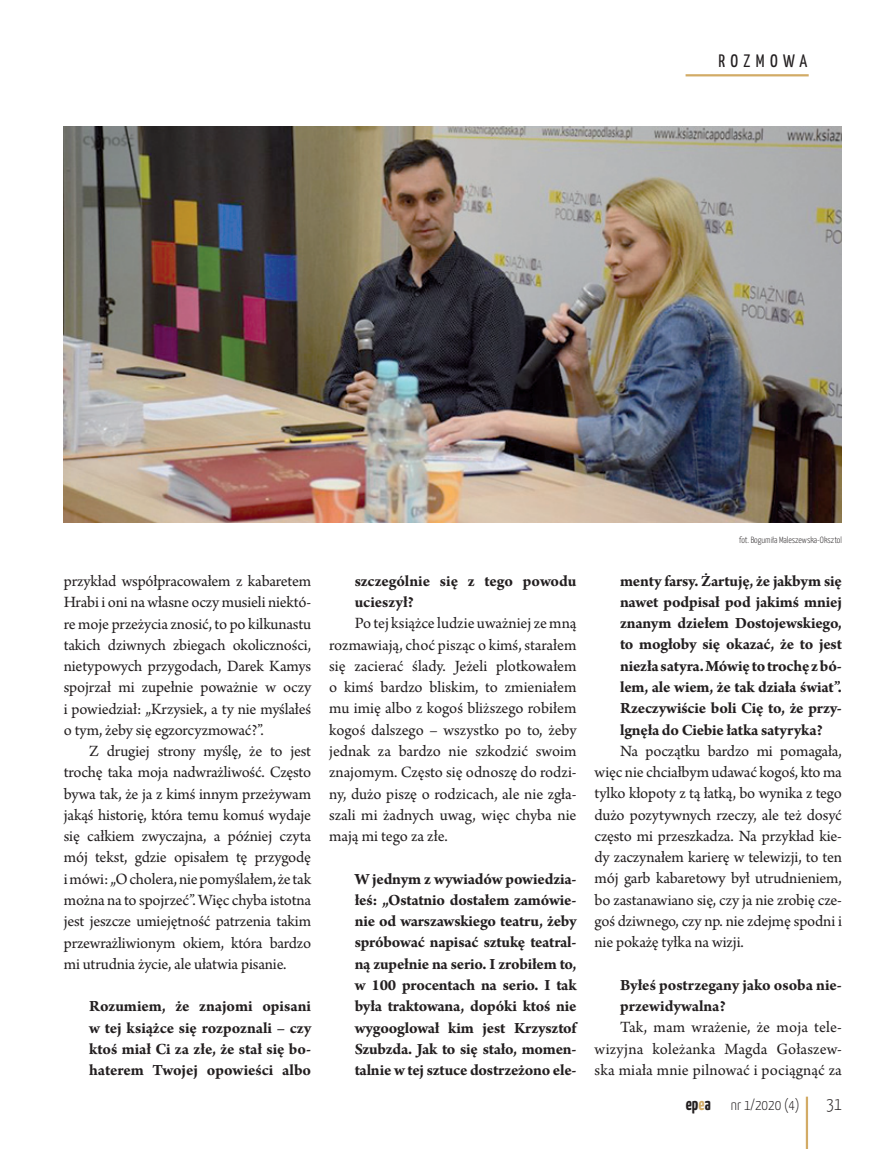
<style>
.page{position:relative;width:893px;height:1149px;background:#fff}
.page>*{position:absolute;margin:0;border:0;box-sizing:border-box;transform-origin:0 0}
.t1{font:18px "Yanone Kaffeesatz";letter-spacing:.3em;color:#231f20}
.t2{font:300 18px "Yanone Kaffeesatz";color:#231f20}
.t3{font:16.5px/21.3px "Arno Pro";letter-spacing:-.005em;color:#231f20;text-align:justify}
.t4{font:700 16.5px/21.3px "Arno Pro";letter-spacing:-.01em;color:#231f20;text-align:justify}
.t5{font:300 15px "Yanone Kaffeesatz";color:#231f20}
.t6{font:300 9px "Yanone Kaffeesatz";color:#231f20}
.s1{font-weight:700;font-size:18px}
.s2{font-weight:700;font-size:18px;color:#d2ab66}
</style>
<div class="page">
<hr style="left:806px;top:1096px;width:2px;height:52px;background:#d2ab66">
<img style="left:64px;top:126px;width:778px;height:396px">
<hr style="left:686px;top:74px;width:123px;height:2px;background:#d2ab66">
<p class="t1" style="left:718px;top:50px;width:90px">ROZMOWA</p>
<p class="t3" style="left:64px;top:571px;width:249px">przykład współpracowałem z kabaretem Hrabi i oni na własne oczy musieli niektó&shy;re moje przeżycia znosić, to po kilkunastu takich dziwnych zbiegach okoliczności, nietypowych przygodach, Darek Kamys spojrzał mi zupełnie poważnie w oczy i powiedział: „Krzysiek, a ty nie myślałeś o tym, żeby się egzorcyzmować?”.</p>
<p class="t3" style="left:64px;top:741px;width:249px;text-indent:26px">Z drugiej strony myślę, że to jest trochę taka moja nadwrażliwość. Często bywa tak, że ja z kimś innym przeżywam jakąś historię, która temu komuś wydaje się całkiem zwyczajna, a później czyta mój tekst, gdzie opisałem tę przygodę i mówi: „O cholera, nie pomyślałem, że tak można na to spojrzeć”. Więc chyba istotna jest jeszcze umiejętność patrzenia takim przewrażliwionym okiem, która bardzo mi utrudnia życie, ale ułatwia pisanie.</p>
<p class="t4" style="left:89px;top:996px;width:223px">Rozumiem, że znajomi opisani w tej książce się rozpoznali – czy ktoś miał Ci za złe, że stał się bo&shy;haterem Twojej opowieści albo</p>
<p class="t4" style="left:355px;top:571px;width:223px">szczególnie się z tego powodu ucieszył?</p>
<p class="t3" style="left:329px;top:613px;width:249px;text-indent:26px">Po tej książce ludzie uważniej ze mną rozmawiają, choć pisząc o kimś, starałem się zacierać ślady. Jeżeli plotkowałem o kimś bardzo bliskim, to zmieniałem mu imię albo z kogoś bliższego robiłem kogoś dalszego – wszystko po to, żeby jednak za bardzo nie szkodzić swoim znajomym. Często się odnoszę do rodzi&shy;ny, dużo piszę o rodzicach, ale nie zgła&shy;szali mi żadnych uwag, więc chyba nie mają mi tego za złe.</p>
<p class="t4" style="left:355px;top:868px;width:223px">W jednym z wywiadów powiedzia&shy;łeś: „Ostatnio dostałem zamówie&shy;nie od warszawskiego teatru, żeby spróbować napisać sztukę teatral&shy;ną zupełnie na serio. I zrobiłem to, w 100 procentach na serio. I tak była traktowana, dopóki ktoś nie wygooglował kim jest Krzysztof Szubzda. Jak to się stało, momen&shy;talnie w tej sztuce dostrzeżono ele-</p>
<p class="t6" style="left:739px;top:534px;width:104px">fot. Bogumiła Maleszewska-Oksztol</p>
<p class="t4" style="left:620px;top:570px;width:223px">menty farsy. Żartuję, że jakbym się nawet podpisał pod jakimś mniej znanym dziełem Dostojewskiego, to mogłoby się okazać, że to jest niezła satyra. Mówię to trochę z bó&shy;lem, ale wiem, że tak działa świat”.<br>Rzeczywiście boli Cię to, że przy&shy;lgnęła do Ciebie łatka satyryka?</p>
<p class="t3" style="left:595px;top:740px;width:249px;text-indent:26px">Na początku bardzo mi pomagała, więc nie chciałbym udawać kogoś, kto ma tylko kłopoty z tą łatką, bo wynika z tego dużo pozytywnych rzeczy, ale też dosyć często mi przeszkadza. Na przykład kie&shy;dy zaczynałem karierę w telewizji, to ten mój garb kabaretowy był utrudnieniem, bo zastanawiano się, czy ja nie zrobię cze&shy;goś dziwnego, czy np. nie zdejmę spodni i nie pokażę tyłka na wizji.</p>
<p class="t4" style="left:620px;top:974px;width:223px">Byłeś postrzegany jako osoba nie&shy;przewidywalna?</p>
<p class="t3" style="left:595px;top:1017px;width:249px;text-indent:26px">Tak, mam wrażenie, że moja tele&shy;wizyjna koleżanka Magda Gołaszew&shy;ska miała mnie pilnować i pociągnąć za</p>
<p class="t5" style="left:686px;top:1095px;width:115px"><span class="s1">ep</span><span class="s2">e</span><span class="s1">a</span> nr 1/2020 (4)</p>
<p class="t2" style="left:826px;top:1092px;width:17px">31</p>
</div>
